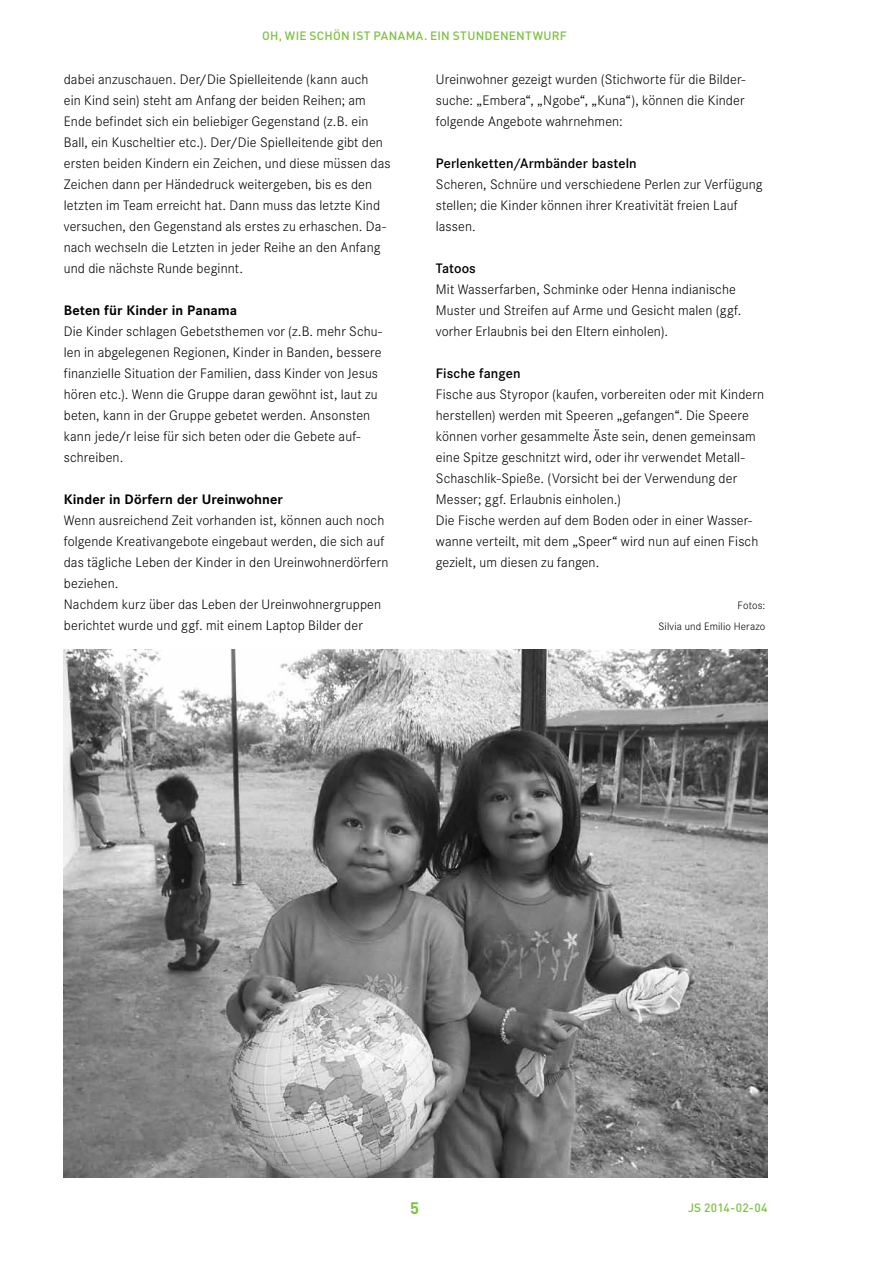
<style>
.page{position:relative;width:893px;height:1263px;background:#fff}
.page>*{position:absolute;margin:0;border:0;box-sizing:border-box;transform-origin:0 0}
.t1{font:700 16.5px "DIN";color:#7dc242}
.t2{font:300 13.5px/21px "Corporate SBQ";letter-spacing:.01em;color:#000}
.t3{font:500 12px "DIN";letter-spacing:.02em;color:#7dc242}
.t4{font:300 10.5px/21px "Corporate SBQ";letter-spacing:.02em;color:#000;text-align:right}
.s1{font-weight:700}
.s2{font-weight:500}
</style>
<div class="page">
<img style="left:64px;top:650px;width:704px;height:528px">
<p class="t3" style="left:262px;top:28px;width:306px">OH, WIE SCHÖN IST PANAMA. EIN STUNDENENTWURF</p>
<p class="t2" style="left:64px;top:69px;width:328px">dabei anzuschauen. Der/Die Spielleitende (kann auch<br>ein Kind sein) steht am Anfang der beiden Reihen; am Ende befindet sich ein beliebiger Gegenstand (z.B. ein Ball, ein Kuscheltier etc.). Der/Die Spielleitende gibt den ersten beiden Kindern ein Zeichen, und diese müssen das Zeichen dann per Händedruck weitergeben, bis es den letzten im Team erreicht hat. Dann muss das letzte Kind versuchen, den Gegenstand als erstes zu erhaschen. Da&shy;nach wechseln die Letzten in jeder Reihe an den Anfang und die nächste Runde beginnt.</p>
<p class="t2" style="left:64px;top:300px;width:320px"><span class="s1">Beten für Kinder in Panama<br></span>Die Kinder schlagen Gebetsthemen vor (z.B. mehr Schu&shy;len in abgelegenen Regionen, Kinder in Banden, bessere finanzielle Situation der Familien, dass Kinder von Jesus hören etc.). Wenn die Gruppe daran gewöhnt ist, laut zu beten, kann in der Gruppe gebetet werden. Ansonsten kann jede/r leise für sich beten oder die Gebete auf&shy;schreiben.</p>
<p class="t2" style="left:64px;top:489px;width:326px"><span class="s1">Kinder in Dörfern der Ureinwohner<br></span>Wenn ausreichend Zeit vorhanden ist, können auch noch folgende Kreativangebote eingebaut werden, die sich auf das tägliche Leben der Kinder in den Ureinwohnerdörfern beziehen.<br>Nachdem kurz über das Leben der Ureinwohnergruppen berichtet wurde und ggf. mit einem Laptop Bilder der</p>
<p class="t2" style="left:436px;top:69px;width:311px;text-align:justify">Ureinwohner gezeigt wurden (Stichworte für die Bilder&shy;suche: „Embera“, „Ngobe“, „Kuna“), können die Kinder folgende Angebote wahrnehmen:</p>
<p class="t2" style="left:436px;top:153px;width:328px"><span class="s2">Perlenketten/Armbänder basteln<br></span>Scheren, Schnüre und verschiedene Perlen zur Verfügung stellen; die Kinder können ihrer Kreativität freien Lauf lassen.</p>
<p class="t2" style="left:436px;top:258px;width:307px"><span class="s2">Tatoos<br></span>Mit Wasserfarben, Schminke oder Henna indianische Muster und Streifen auf Arme und Gesicht malen (ggf. vorher Erlaubnis bei den Eltern einholen).</p>
<p class="t2" style="left:436px;top:363px;width:330px"><span class="s2">Fische fangen<br></span>Fische aus Styropor (kaufen, vorbereiten oder mit Kindern herstellen) werden mit Speeren „gefangen“. Die Speere können vorher gesammelte Äste sein, denen gemeinsam eine Spitze geschnitzt wird, oder ihr verwendet Metall-Schaschlik-Spieße. (Vorsicht bei der Verwendung der Messer; ggf. Erlaubnis einholen.)<br>Die Fische werden auf dem Boden oder in einer Wasser&shy;wanne verteilt, mit dem „Speer“ wird nun auf einen Fisch gezielt, um diesen zu fangen.</p>
<p class="t4" style="left:658px;top:595px;width:109px">Fotos:<br>Silvia und Emilio Herazo</p>
<p class="t1" style="left:410px;top:1197px;width:10px">5</p>
<p class="t3" style="left:688px;top:1199px;width:81px">JS 2014-02-04</p>
</div>
